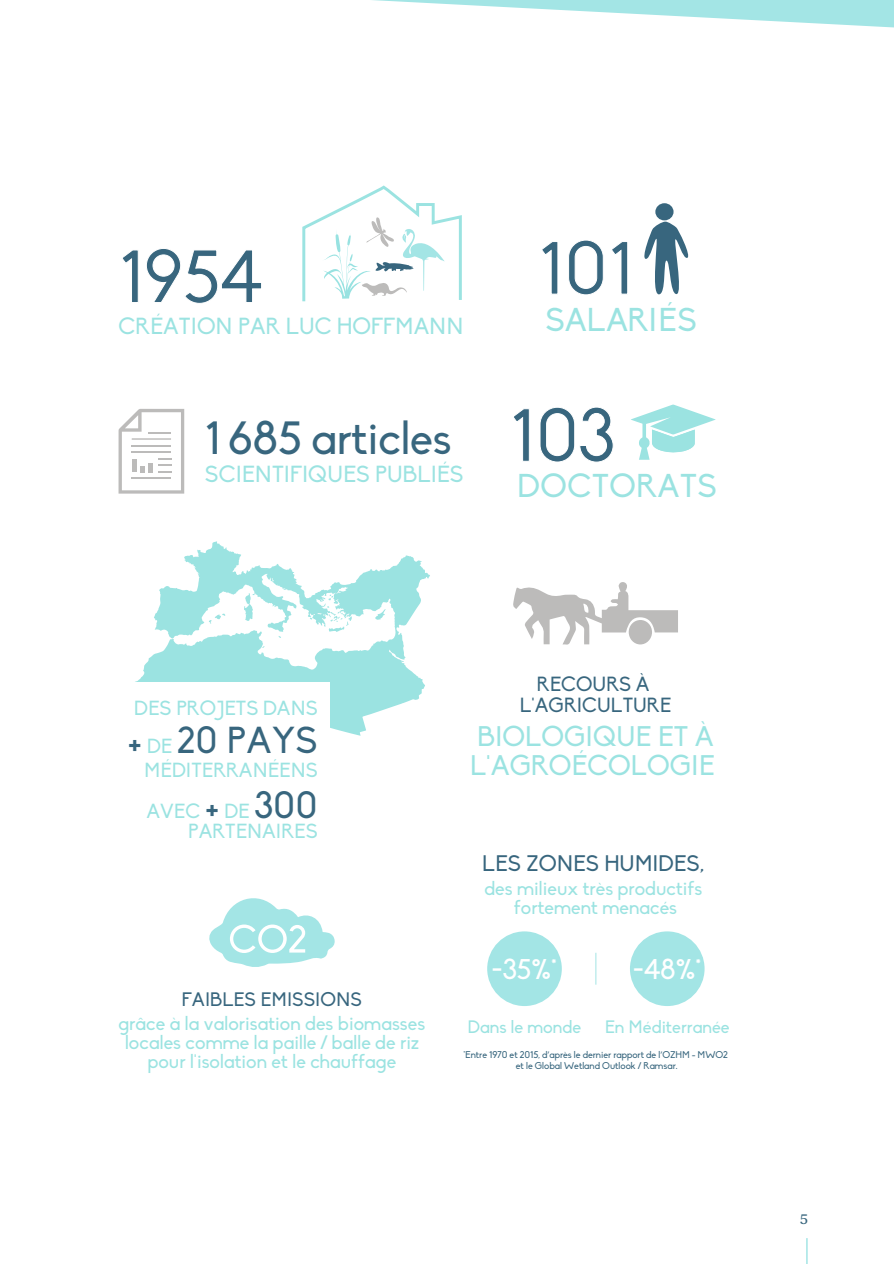
<style>
.page{position:relative;width:894px;height:1264px;background:#fff}
.page>*{position:absolute;margin:0;border:0;box-sizing:border-box;transform-origin:0 0}
.t1{font:73.8px "Biko";color:#38667e}
.t2{font:45.75px "Biko";letter-spacing:-.005em;color:#38667e}
.t3{font:36.9px "Biko";color:#38667e}
.t4{font:32.55px "Biko";letter-spacing:.015em;color:#9be3e1}
.t5{font:28.05px "Biko";color:#fff}
.t6{font:27.9px/29.4px "Biko";color:#9be3e1}
.t7{font:22.95px "Biko";color:#9be3e1}
.t8{font:22.2px "Biko";color:#38667e}
.t9{font:20.1px/41.4px "Biko";color:#9be3e1}
.t10{font:20.1px/20.1px "Biko";color:#38667e;text-align:center}
.t11{font:19.2px/19.2px "Biko";color:#9be3e1;text-align:center}
.t12{font:19.2px "Biko";color:#38667e}
.t13{font:17.7px "Biko";color:#9be3e1}
.t14{font:500 13.5px "Recoleta";color:#38667e}
.t15{font:9.6px/11.1px "Biko";letter-spacing:-.005em;color:#38667e;text-align:center}
.s1{font-size:20.1px;color:#9be3e1}
.s2{font-size:36.9px;color:#38667e}
.s3{font-family:"Myriad Pro"}
</style>
<div class="page">
<hr style="left:806px;top:1238px;width:2px;height:26px;background:#a3e5e5">
<svg style="left:302px;top:186px;width:160px;height:116px"></svg>
<div style="left:655px;top:203px;width:19px;height:17px;background:#38667e;border-radius:50%"></div>
<svg style="left:644px;top:222px;width:45px;height:73px"></svg>
<svg style="left:119px;top:409px;width:65px;height:84px"></svg>
<svg style="left:631px;top:404px;width:85px;height:56px"></svg>
<svg style="left:513px;top:582px;width:165px;height:63px"></svg>
<div style="left:629px;top:620px;width:23px;height:24px;background:#bcbbba;border-radius:50%"></div>
<svg style="left:209px;top:898px;width:126px;height:69px"></svg>
<svg style="left:135px;top:541px;width:295px;height:195px"></svg>
<div style="left:106px;top:682px;width:224px;height:166px;background:#fff"></div>
<div style="left:487px;top:931px;width:75px;height:75px;background:#a3e5e5;border-radius:50%"></div>
<div style="left:630px;top:931px;width:75px;height:75px;background:#a3e5e5;border-radius:50%"></div>
<hr style="left:595px;top:953px;width:1px;height:31px;background:#a3e5e5">
<svg style="left:372px;top:0;width:522px;height:28px"></svg>
<h1 class="t1" style="left:119px;top:236px;width:146px">1954</h1>
<p class="t7" style="left:119px;top:313px;width:347px">CRÉATION PAR LUC HOFFMANN</p>
<h2 class="t2" style="left:205px;top:413px;width:248px">1 685 articles</h2>
<p class="t7" style="left:205px;top:461px;width:260px">SCIENTIFIQUES PUBLIÉS</p>
<h1 class="t1" style="left:538px;top:227px;width:97px">101</h1>
<h3 class="t4" style="left:546px;top:301px;width:153px">SALARIÉS</h3>
<h1 class="t1" style="left:510px;top:394px;width:107px">103</h1>
<h3 class="t4" style="left:518px;top:467px;width:201px">DOCTORATS</h3>
<p class="t9" style="left:134px;top:687px;width:185px">DES PROJETS DANS</p>
<h3 class="t3" style="left:128px;top:719px;width:192px">+ <span class="s1">DE</span> 20 PAYS</h3>
<p class="t9" style="left:144px;top:749px;width:175px">MÉDITERRANÉENS<br>AVEC <span class="s2">+</span> DE <span class="s2">300</span></p>
<p class="t9" style="left:188px;top:811px;width:131px">PARTENAIRES</p>
<p class="t10" style="left:520px;top:675px;width:153px">RECOURS À<br>L'AGRICULTURE</p>
<h3 class="t6" style="left:470px;top:722px;width:246px">BIOLOGIQUE ET À<br>L'AGROÉCOLOGIE</h3>
<p class="t8" style="left:482px;top:851px;width:223px">LES ZONES HUMIDES,</p>
<p class="t11" style="left:484px;top:879px;width:220px">des milieux très productifs fortement menacés</p>
<h3 class="t5" style="left:492px;top:953px;width:67px">-35 %*</h3>
<h3 class="t5" style="left:633px;top:953px;width:70px">-48 %*</h3>
<p class="t12" style="left:182px;top:989px;width:181px">FAIBLES EMISSIONS</p>
<p class="t11" style="left:119px;top:1014px;width:308px">grâce à la valorisation des biomasses locales comme la paille / balle de riz pour l'isolation et le chauffage</p>
<p class="t13" style="left:468px;top:1017px;width:115px">Dans le monde</p>
<p class="t13" style="left:605px;top:1017px;width:127px">En Méditerranée</p>
<p class="t15" style="left:463px;top:1049px;width:266px">*Entre 1970 et 2015, d<span class="s3">’</span>après le dernier rapport de l<span class="s3">’</span>OZHM - MWO2 et le Global Wetland Outlook / Ramsar.</p>
<p class="t14" style="left:800px;top:1211px;width:9px">5</p>
</div>
